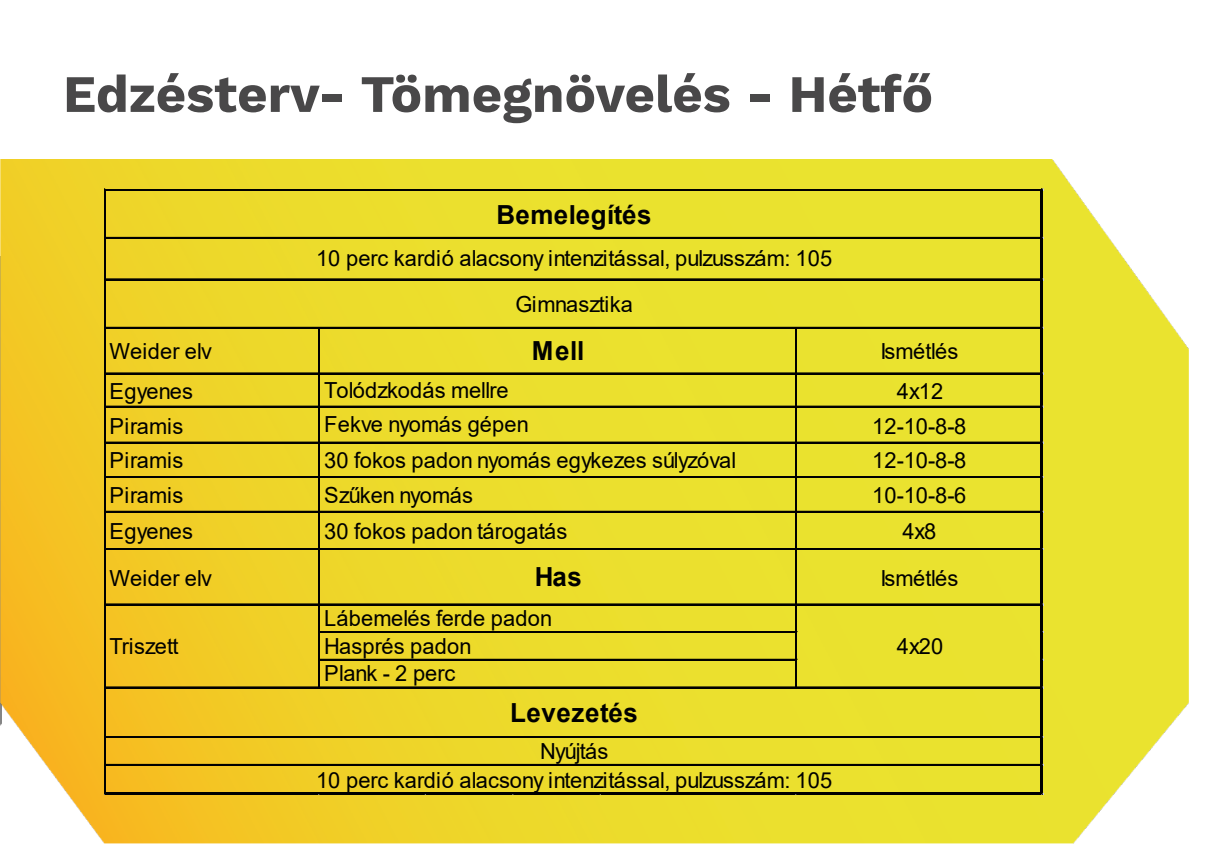
<style>
.page{position:relative;width:1216px;height:844px;background:#fff}
.page>*{position:absolute;margin:0;border:0;box-sizing:border-box;transform-origin:0 0}
.t1{font:700 52.5px "Work Sans";color:#494849}
.t2{font:700 26.25px "Arial";letter-spacing:.025em;color:#000}
.t3{font:22.05px/35.5px "Arial";letter-spacing:.005em;color:#000;text-align:center}
.t4{font:22.05px "Arial";letter-spacing:-.02em;color:#000}
</style>
<div class="page">
<img style="left:0;top:256px;width:1px;height:470px">
<img style="left:1px;top:159px;width:1187px;height:684px">
<hr style="left:105px;top:189px;width:938px;height:1px;background:#000">
<hr style="left:105px;top:237px;width:935px;height:2px;background:#000">
<hr style="left:105px;top:278px;width:935px;height:1px;background:#000">
<hr style="left:105px;top:279px;width:935px;height:1px;background:#000">
<hr style="left:105px;top:327px;width:935px;height:1px;background:#000">
<hr style="left:105px;top:372px;width:935px;height:1px;background:#000">
<hr style="left:105px;top:373px;width:935px;height:1px;background:#000">
<hr style="left:105px;top:405px;width:935px;height:1px;background:#000">
<hr style="left:105px;top:406px;width:935px;height:1px;background:#000">
<hr style="left:105px;top:441px;width:935px;height:1px;background:#000">
<hr style="left:105px;top:442px;width:935px;height:1px;background:#000">
<hr style="left:105px;top:476px;width:935px;height:2px;background:#000">
<hr style="left:105px;top:511px;width:935px;height:1px;background:#000">
<hr style="left:105px;top:548px;width:935px;height:2px;background:#000">
<hr style="left:105px;top:603px;width:935px;height:2px;background:#000">
<hr style="left:320px;top:631px;width:477px;height:1px;background:#000">
<hr style="left:320px;top:658px;width:477px;height:1px;background:#000">
<hr style="left:320px;top:659px;width:477px;height:1px;background:#000">
<hr style="left:105px;top:686px;width:935px;height:2px;background:#000">
<hr style="left:105px;top:736px;width:935px;height:2px;background:#000">
<hr style="left:105px;top:763px;width:935px;height:1px;background:#000">
<hr style="left:105px;top:764px;width:935px;height:1px;background:#000">
<hr style="left:104px;top:189px;width:1px;height:605px;background:#000">
<hr style="left:318px;top:328px;width:1px;height:360px;background:#000">
<hr style="left:319px;top:328px;width:1px;height:360px;background:#000">
<hr style="left:795px;top:328px;width:2px;height:360px;background:#000">
<hr style="left:105px;top:791px;width:938px;height:3px;background:#000">
<hr style="left:1040px;top:190px;width:3px;height:604px;background:#000">
<p class="t1" style="left:63px;top:64px;width:871px">Edzésterv- Tömegnövelés - Hétfő</p>
<p class="t2" style="left:496px;top:196px;width:157px">Bemelegítés</p>
<p class="t3" style="left:316px;top:235px;width:518px;line-height:45.7px">10 perc kardió alacsony intenzitással, pulzusszám: 105<br>Gimnasztika</p>
<p class="t2" style="left:532px;top:332px;width:54px">Mell</p>
<p class="t3" style="left:110px;top:333px;width:104px">Weider elv</p>
<p class="t4" style="left:880px;top:336px;width:79px">Ismétlés</p>
<p class="t3" style="left:110px;top:373px;width:85px">Egyenes</p>
<p class="t3" style="left:896px;top:373px;width:48px">4x12</p>
<p class="t3" style="left:110px;top:408px;width:75px">Piramis</p>
<p class="t3" style="left:872px;top:408px;width:96px">12-10-8-8</p>
<p class="t3" style="left:110px;top:442px;width:75px">Piramis</p>
<p class="t3" style="left:872px;top:442px;width:96px">12-10-8-8</p>
<p class="t3" style="left:110px;top:477px;width:75px">Piramis</p>
<p class="t3" style="left:872px;top:477px;width:96px">10-10-8-6</p>
<p class="t3" style="left:110px;top:513px;width:85px">Egyenes</p>
<p class="t3" style="left:902px;top:513px;width:36px">4x8</p>
<p class="t3" style="left:110px;top:560px;width:104px">Weider elv</p>
<p class="t4" style="left:880px;top:562px;width:79px">Ismétlés</p>
<p class="t3" style="left:324px;top:372px;width:186px">Tolódzkodás mellre</p>
<p class="t3" style="left:324px;top:406px;width:413px;text-align:left">Fekve nyomás gépen<br>30 fokos padon nyomás egykezes súlyzóval<br>Szűken nyomás<br>30 fokos padon tárogatás</p>
<p class="t2" style="left:534px;top:558px;width:49px">Has</p>
<p class="t4" style="left:110px;top:630px;width:70px">Triszett</p>
<p class="t3" style="left:324px;top:600px;width:229px">Lábemelés ferde padon</p>
<p class="t3" style="left:324px;top:628px;width:149px">Hasprés padon</p>
<p class="t3" style="left:896px;top:628px;width:48px">4x20</p>
<p class="t3" style="left:324px;top:655px;width:133px">Plank - 2 perc</p>
<p class="t2" style="left:510px;top:693px;width:129px">Levezetés</p>
<p class="t3" style="left:316px;top:736px;width:518px;line-height:29.1px">Nyújtás<br>10 perc kardió alacsony intenzitással, pulzusszám: 105</p>
</div>
